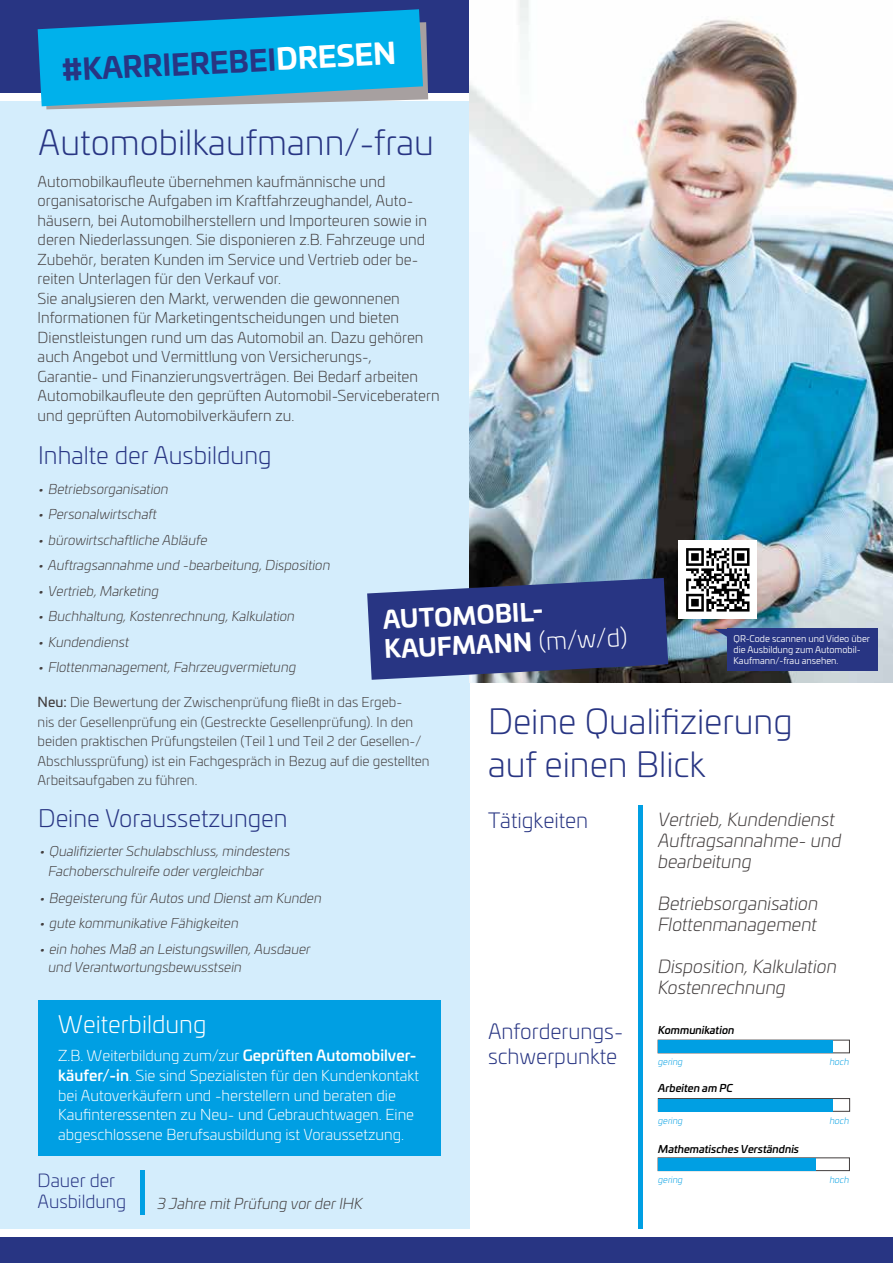
<style>
.page{position:relative;width:893px;height:1263px;background:#fff}
.page>*{position:absolute;margin:0;border:0;box-sizing:border-box;transform-origin:0 0}
.t1{font:300 34.5px/43.2px "Univia Pro";color:#283583}
.t2{font:700 28.95px "Univia Pro";color:#283583}
.t3{font:700 24.3px/29.2px "Univia Pro";color:#fff}
.t4{font:300 24px "Univia Pro";color:#283583}
.t5{font:300 24px "Univia Pro";color:#fff}
.t6{font:300 21px/25.2px "Univia Pro";color:#283583}
.t7{font:italic 300 18px/21px "Univia Pro";color:#423d3d}
.t8{font:300 18px/21px "Univia Pro";color:#283583}
.t9{font:300 15px/19.5px "Univia Pro";color:#423d3d}
.t10{font:300 15px/19.5px "Univia Pro";color:#fff}
.t11{font:italic 300 15px "Univia Pro";color:#423d3d}
.t12{font:italic 300 13.5px/19.5px "Univia Pro";color:#423d3d}
.t13{font:300 13.5px/19.5px "Univia Pro";color:#423d3d}
.t14{font:italic 500 10.5px "Univia Pro";color:#000}
.t15{font:9.15px/10.9px "Univia Pro";color:#fff}
.t16{font:italic 300 9px "Univia Pro";color:#009fe3}
.s1{color:#fff}
.s2{font-weight:300}
.s3{font-weight:400}
.s4{font-weight:500}
</style>
<div class="page">
<div style="left:0;top:0;width:470px;height:1229px;background:#d4edfc"></div>
<div style="left:0;top:0;width:600px;height:98px;background:#283583"></div>
<div style="left:0;top:93px;width:574px;height:8px;background:#fff"></div>
<svg style="left:38px;top:9px;width:390px;height:100px;background:#1da5d9"></svg>
<hr style="left:638px;top:805px;width:4px;height:424px;background:#009fe3">
<div style="left:0;top:1238px;width:893px;height:25px;background:#283583"></div>
<img style="left:470px;top:0;width:423px;height:682px">
<div style="left:658px;top:1040px;width:192px;height:13px;border:1px solid #423d3d"></div>
<div style="left:658px;top:1040px;width:175px;height:13px;background:#009fe3"></div>
<div style="left:658px;top:1098px;width:192px;height:13px;border:1px solid #423d3d"></div>
<div style="left:658px;top:1098px;width:175px;height:13px;background:#009fe3"></div>
<div style="left:658px;top:1158px;width:158px;height:12px;background:#009fe3"></div>
<div style="left:140px;top:1170px;width:5px;height:45px;background:#009fe3"></div>
<svg style="left:367px;top:578px;width:301px;height:102px;background:#374486"></svg>
<div style="left:38px;top:1001px;width:402px;height:155px;background:#009fe3"></div>
<div style="left:727px;top:629px;width:150px;height:42px;background:#283583"></div>
<svg style="left:714px;top:629px;width:13px;height:9px"></svg>
<div style="left:678px;top:541px;width:79px;height:78px;background:#fff"></div>
<svg style="left:686px;top:548px;width:64px;height:64px"></svg>
<svg style="left:686px;top:548px;width:63px;height:63px"></svg>
<h2 class="t2" style="left:61px;top:47px;width:336px;rotate:-3deg">#KARRIEREBEI<span class="s1">DRESEN</span></h2>
<h1 class="t1" style="left:38px;top:119px;width:397px">Automobilkaufmann/-frau</h1>
<p class="t9" style="left:38px;top:171px;width:403px">Automobilkaufleute übernehmen kaufmännische und organisatorische Aufgaben im Kraftfahrzeughandel, Auto&shy;häusern, bei Automobilherstellern und Importeuren sowie in deren Niederlassungen. Sie disponieren z.B. Fahrzeuge und Zubehör, beraten Kunden im Service und Vertrieb oder be&shy;reiten Unterlagen für den Verkauf vor.<br>Sie analysieren den Markt, verwenden die gewonnenen Informationen für Marketingentscheidungen und bieten Dienstleistungen rund um das Automobil an. Dazu gehören auch Angebot und Vermittlung von Versicherungs-,<br>Garantie- und Finanzierungsverträgen. Bei Bedarf arbeiten Automobilkaufleute den geprüften Automobil-Serviceberatern und geprüften Automobilverkäufern zu.</p>
<h3 class="t4" style="left:38px;top:438px;width:235px">Inhalte der Ausbildung</h3>
<p class="t12" style="left:38px;top:478px;width:132px">• Betriebsorganisation</p>
<p class="t12" style="left:38px;top:504px;width:121px">• Personalwirtschaft</p>
<p class="t12" style="left:38px;top:529px;width:171px">• bürowirtschaftliche Abläufe</p>
<p class="t12" style="left:38px;top:555px;width:294px">• Auftragsannahme und -bearbeitung, Disposition</p>
<p class="t12" style="left:38px;top:580px;width:123px">• Vertrieb, Marketing</p>
<p class="t12" style="left:38px;top:606px;width:259px">• Buchhaltung, Kostenrechnung, Kalkulation</p>
<p class="t12" style="left:38px;top:631px;width:93px">• Kundendienst</p>
<p class="t12" style="left:38px;top:657px;width:260px">• Flottenmanagement, Fahrzeugvermietung</p>
<h3 class="t3" style="left:382px;top:604px;width:245px;rotate:-3deg">AUTOMOBIL-<br>KAUFMANN <span class="s2">(m/w/d)</span></h3>
<p class="t15" style="left:733px;top:633px;width:138px">QR-Code scannen und Video über die Ausbildung zum Automobil-<br>Kaufmann/-frau ansehen.</p>
<p class="t13" style="left:38px;top:692px;width:394px"><span class="s3">Neu:</span> Die Bewertung der Zwischenprüfung fließt in das Ergeb-<br>nis der Gesellenprüfung ein (Gestreckte Gesellenprüfung). In den beiden praktischen Prüfungsteilen (Teil 1 und Teil 2 der Gesellen-/ Abschlussprüfung) ist ein Fachgespräch in Bezug auf die gestellten Arbeitsaufgaben zu führen.</p>
<h3 class="t4" style="left:38px;top:801px;width:251px">Deine Voraussetzungen</h3>
<p class="t12" style="left:49px;top:841px;width:243px;text-indent:-10px">• Qualifizierter Schulabschluss, mindestens<br>Fachoberschulreife oder vergleichbar</p>
<p class="t12" style="left:39px;top:888px;width:284px">• Begeisterung für Autos und Dienst am Kunden</p>
<p class="t12" style="left:39px;top:913px;width:201px">• gute kommunikative Fähigkeiten</p>
<p class="t12" style="left:49px;top:939px;width:264px;line-height:18px;text-indent:-10px">• ein hohes Maß an Leistungswillen, Ausdauer und Verantwortungsbewusstsein</p>
<h3 class="t5" style="left:58px;top:1007px;width:150px">Weiterbildung</h3>
<p class="t10" style="left:58px;top:1045px;width:362px">Z.B. Weiterbildung zum/zur <span class="s4">Geprüften Automobilver&shy;käufer/-in</span>. Sie sind Spezialisten für den Kundenkontakt bei Autoverkäufern und -herstellern und beraten die Kaufinteressenten zu Neu- und Gebrauchtwagen. Eine abgeschlossene Berufsausbildung ist Voraussetzung.</p>
<p class="t8" style="left:38px;top:1169px;width:90px">Dauer der<br>Ausbildung</p>
<p class="t11" style="left:157px;top:1193px;width:207px">3 Jahre mit Prüfung vor der IHK</p>
<h1 class="t1" style="left:488px;top:698px;width:306px">Deine Qualifizierung auf einen Blick</h1>
<h3 class="t6" style="left:488px;top:807px;width:102px">Tätigkeiten</h3>
<p class="t7" style="left:658px;top:808px;width:185px">Vertrieb, Kundendienst<br>Auftragsannahme- und bearbeitung</p>
<p class="t7" style="left:658px;top:892px;width:162px">Betriebsorganisation<br>Flottenmanagement</p>
<p class="t7" style="left:658px;top:955px;width:180px">Disposition, Kalkulation<br>Kostenrechnung</p>
<p class="t14" style="left:658px;top:1022px;width:78px">Kommunikation</p>
<p class="t16" style="left:658px;top:1055px;width:26px">gering</p>
<p class="t16" style="left:830px;top:1055px;width:21px">hoch</p>
<p class="t14" style="left:658px;top:1080px;width:76px">Arbeiten am PC</p>
<p class="t16" style="left:658px;top:1114px;width:26px">gering</p>
<p class="t16" style="left:830px;top:1114px;width:21px">hoch</p>
<p class="t14" style="left:658px;top:1140px;width:142px">Mathematisches Verständnis</p>
<p class="t16" style="left:658px;top:1174px;width:26px">gering</p>
<p class="t16" style="left:830px;top:1174px;width:21px">hoch</p>
<h3 class="t6" style="left:488px;top:1018px;width:137px">Anforderungs&shy;schwerpunkte</h3>
</div>
